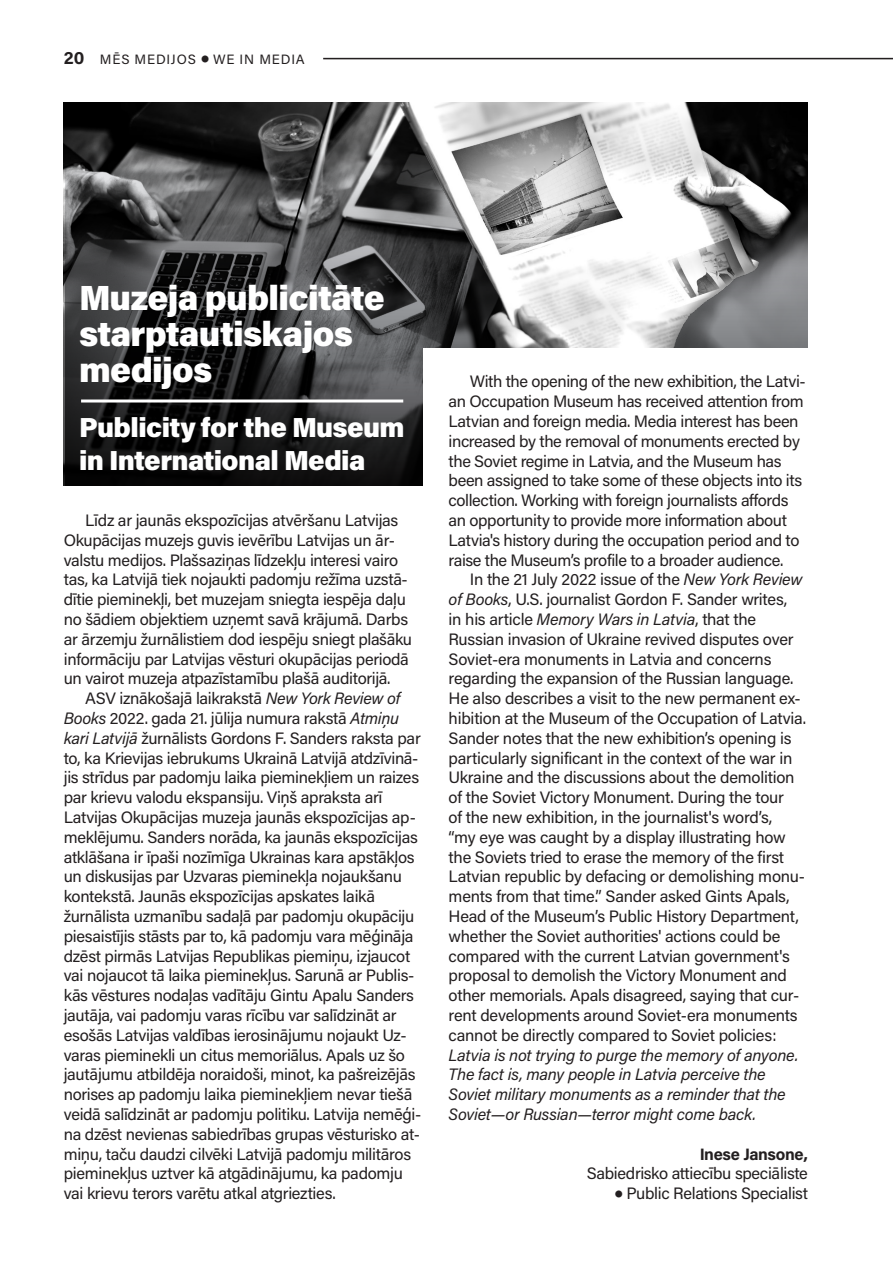
<style>
.page{position:relative;width:893px;height:1263px;background:#fff}
.page>*{position:absolute;margin:0;border:0;box-sizing:border-box;transform-origin:0 0}
.Virsraksts{font:900 34.8px/36.2px "Acumin Pro";letter-spacing:-.02em;color:#fff}
.Virsraksts-2{font:900 27.45px/33px "Acumin Pro";letter-spacing:-.02em;color:#fff}
.Pamatteksts_LV{font:16.5px/19.8px "Acumin Pro";letter-spacing:-.02em;color:#231f20}
.Pamatteksts_LV-2{font:700 16.5px "Acumin Pro";letter-spacing:-.02em;color:#231f20}
.Rubrika{font:13.5px "Acumin Pro";letter-spacing:.06em;color:#231f20}
.s1{font-weight:700;font-size:18px}
.s2{font-family:"Circular";font-weight:700;font-size:16.5px}
.s3{font-style:italic}
.s4{font-family:"Circular";font-weight:700}
</style>
<div class="page">
<img style="left:64px;top:102px;width:744px;height:383px">
<hr style="left:323px;top:58px;width:570px;height:1px;background:#231f20">
<svg style="left:65px;top:133px;width:743px;height:352px;background:#606161"></svg>
<div style="left:423px;top:348px;width:470px;height:218px;background:#fff"></div>
<hr style="left:81px;top:399px;width:322px;height:3px;background:#fff">
<p class="Rubrika" style="left:64px;top:49px;width:242px"><span class="s1">20</span> MĒS MEDIJOS <span class="s2">•</span> WE IN MEDIA</p>
<p class="Virsraksts" style="left:79px;top:278px;width:307px">Muzeja publicitāte starptautiskajos medijos</p>
<p class="Virsraksts-2" style="left:79px;top:410px;width:327px">Publicity for the Museum in International Media</p>
<p class="Pamatteksts_LV" style="left:64px;top:510px;width:350px;text-indent:21px">Līdz ar jaunās ekspozīcijas atvēršanu Latvijas Okupācijas muzejs guvis ievērību Latvijas un ār&shy;valstu medijos. Plašsaziņas līdzekļu interesi vairo tas, ka Latvijā tiek nojaukti padomju režīma uzstā&shy;dītie pieminekļi, bet muzejam sniegta iespēja daļu no šādiem objektiem uzņemt savā krājumā. Darbs ar ārzemju žurnālistiem dod iespēju sniegt plašāku informāciju par Latvijas vēsturi okupācijas periodā un vairot muzeja atpazīstamību plašā auditorijā.</p>
<p class="Pamatteksts_LV" style="left:64px;top:688px;width:359px;text-indent:21px">ASV iznākošajā laikrakstā <span class="s3">New York Review of Books</span> 2022. gada 21. jūlija numura rakstā <span class="s3">Atmiņu kari Latvijā</span> žurnālists Gordons F. Sanders raksta par to, ka Krievijas iebrukums Ukrainā Latvijā atdzīvinā&shy;jis strīdus par padomju laika pieminekļiem un raizes par krievu valodu ekspansiju. Viņš apraksta arī Latvijas Okupācijas muzeja jaunās ekspozīcijas ap&shy;meklējumu. Sanders norāda, ka jaunās ekspozīcijas atklāšana ir īpaši nozīmīga Ukrainas kara apstākļos un diskusijas par Uzvaras pieminekļa nojaukšanu kontekstā. Jaunās ekspozīcijas apskates laikā žurnālista uzmanību sadaļā par padomju okupāciju piesaistījis stāsts par to, kā padomju vara mēģināja dzēst pirmās Latvijas Republikas piemiņu, izjaucot vai nojaucot tā laika pieminekļus. Sarunā ar Publis&shy;kās vēstures nodaļas vadītāju Gintu Apalu Sanders jautāja, vai padomju varas rīcību var salīdzināt ar esošās Latvijas valdības ierosinājumu nojaukt Uz&shy;varas pieminekli un citus memoriālus. Apals uz šo jautājumu atbildēja noraidoši, minot, ka pašreizējās norises ap padomju laika pieminekļiem nevar tiešā veidā salīdzināt ar padomju politiku. Latvija nemēģi&shy;na dzēst nevienas sabiedrības grupas vēsturisko at&shy;miņu, taču daudzi cilvēki Latvijā padomju militāros pieminekļus uztver kā atgādinājumu, ka padomju vai krievu terors varētu atkal atgriezties.</p>
<p class="Pamatteksts_LV" style="left:449px;top:371px;width:359px;text-indent:21px">With the opening of the new exhibition, the Latvi&shy;an Occupation Museum has received attention from Latvian and foreign media. Media interest has been increased by the removal of monuments erected by the Soviet regime in Latvia, and the Museum has been assigned to take some of these objects into its collection. Working with foreign journalists affords an opportunity to provide more information about Latvia's history during the occupation period and to raise the Museum’s profile to a broader audience.</p>
<p class="Pamatteksts_LV" style="left:449px;top:569px;width:359px;text-indent:21px">In the 21 July 2022 issue of the <span class="s3">New York Review of Books</span>, U.S. journalist Gordon F. Sander writes,<br>in his article <span class="s3">Memory Wars in Latvia</span>, that the Russian invasion of Ukraine revived disputes over Soviet-era monuments in Latvia and concerns regarding the expansion of the Russian language.<br>He also describes a visit to the new permanent ex&shy;hibition at the Museum of the Occupation of Latvia.<br>Sander notes that the new exhibition’s opening is particularly significant in the context of the war in Ukraine and the discussions about the demolition of the Soviet Victory Monument. During the tour<br>of the new exhibition, in the journalist's word’s,<br>“my eye was caught by a display illustrating how the Soviets tried to erase the memory of the first Latvian republic by defacing or demolishing monu&shy;ments from that time.” Sander asked Gints Apals, Head of the Museum’s Public History Department, whether the Soviet authorities' actions could be compared with the current Latvian government's proposal to demolish the Victory Monument and other memorials. Apals disagreed, saying that cur&shy;rent developments around Soviet-era monuments cannot be directly compared to Soviet policies:<br><span class="s3">Latvia is not trying to purge the memory of anyone.<br>The fact is, many people in Latvia perceive the Soviet military monuments as a reminder that the Soviet—or Russian—terror might come back.</span></p>
<p class="Pamatteksts_LV-2" style="left:700px;top:1142px;width:110px">Inese Jansone,</p>
<p class="Pamatteksts_LV" style="left:587px;top:1163px;width:223px">Sabiedrisko attiecību speciāliste</p>
<p class="Pamatteksts_LV" style="left:614px;top:1183px;width:195px"><span class="s4">•</span> Public Relations Specialist</p>
</div>
